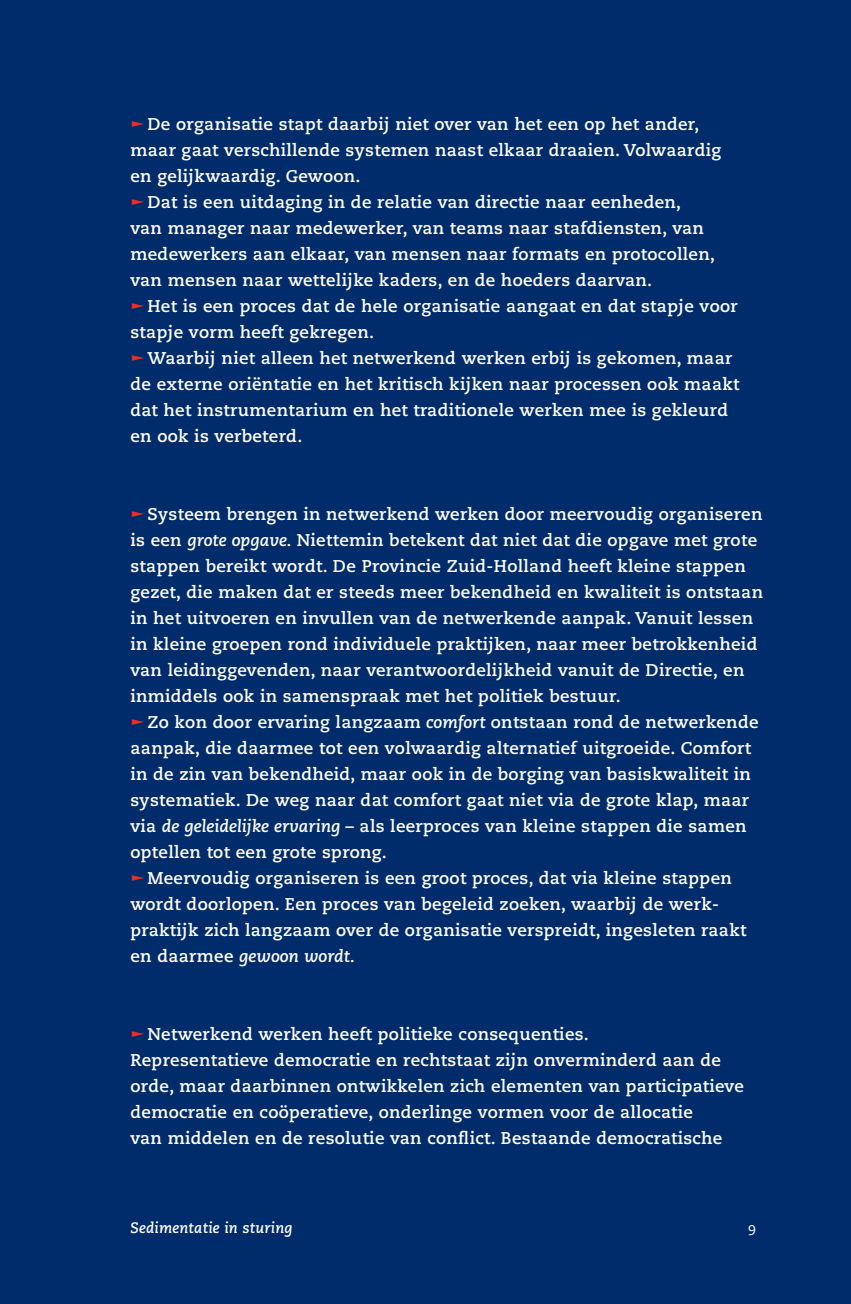
<style>
.page{position:relative;width:851px;height:1304px;background:#fff}
.page>*{position:absolute;margin:0;border:0;box-sizing:border-box;transform-origin:0 0}
.t1{font:17px/26px "Caecilia Bold Os F";letter-spacing:.02em;color:#fff}
.t2{font:17px "Caecilia Bold Italic Os F";color:#fff}
.t3{font:italic 700 15px "Caecilia";letter-spacing:.015em;color:#fff}
.t4{font:14px "Caecilia";color:#fff}
.s1{color:#ee2e22}
.s2{font-family:"Caecilia Bold Italic Os F"}
.s3{font-family:"Caecilia Bold Os F"}
</style>
<div class="page">
<div style="left:0;top:0;width:850px;height:1304px;background:#002c6b"></div>
<p class="t1" style="left:130px;top:111px;width:592px"><span class="s1">●</span> De organisatie stapt daarbij niet over van het een op het ander, maar gaat verschillende systemen naast elkaar draaien. Volwaardig en gelijkwaardig. Gewoon.</p>
<p class="t1" style="left:130px;top:189px;width:586px"><span class="s1">●</span> Dat is een uitdaging in de relatie van directie naar eenheden, van manager naar medewerker, van teams naar stafdiensten, van medewerkers aan elkaar, van mensen naar formats en protocollen, van mensen naar wettelijke kaders, en de hoeders daarvan.</p>
<p class="t1" style="left:130px;top:293px;width:608px"><span class="s1">●</span> Het is een proces dat de hele organisatie aangaat en dat stapje voor stapje vorm heeft gekregen.</p>
<p class="t1" style="left:130px;top:345px;width:610px"><span class="s1">●</span> Waarbij niet alleen het netwerkend werken erbij is gekomen, maar de externe oriëntatie en het kritisch kijken naar processen ook maakt dat het instrumentarium en het traditionele werken mee is gekleurd en ook is verbeterd.</p>
<p class="t1" style="left:130px;top:501px;width:634px"><span class="s1">●</span> Systeem brengen in netwerkend werken door meervoudig organiseren is een <span class="s2">grote opgave.</span> Niettemin betekent dat niet dat die opgave met grote stappen bereikt wordt. De Provincie Zuid-Holland heeft kleine stappen gezet, die maken dat er steeds meer bekendheid en kwaliteit is ontstaan in het uitvoeren en invullen van de netwerkende aanpak. Vanuit lessen in kleine groepen rond individuele praktijken, naar meer betrokkenheid van leidinggevenden, naar verantwoordelijkheid vanuit de Directie, en inmiddels ook in samenspraak met het politiek bestuur.</p>
<p class="t1" style="left:130px;top:709px;width:629px"><span class="s1">●</span> Zo kon door ervaring langzaam <span class="s2">comfort</span> ontstaan rond de netwerkende aanpak, die daarmee tot een volwaardig alternatief uitgroeide. Comfort in de zin van bekendheid, maar ook in de borging van basiskwaliteit in systematiek. De weg naar dat comfort gaat niet via de grote klap, maar via <span class="s2">de geleidelijke ervaring</span> – als leerproces van kleine stappen die samen optellen tot een grote sprong.</p>
<p class="t1" style="left:130px;top:865px;width:617px"><span class="s1">●</span> Meervoudig organiseren is een groot proces, dat via kleine stappen wordt doorlopen. Een proces van begeleid zoeken, waarbij de werk&shy;praktijk zich langzaam over de organisatie verspreidt, ingesleten raakt</p>
<p class="t2" style="left:130px;top:946px;width:226px"><span class="s3">en daarmee</span> gewoon wordt.</p>
<p class="t1" style="left:130px;top:1021px;width:614px"><span class="s1">●</span> Netwerkend werken heeft politieke consequenties.<br>Representatieve democratie en rechtstaat zijn onverminderd aan de orde, maar daarbinnen ontwikkelen zich elementen van participatieve democratie en coöperatieve, onderlinge vormen voor de allocatie<br>van middelen en de resolutie van conflict. Bestaande democratische</p>
<p class="t3" style="left:130px;top:1219px;width:164px">Sedimentatie in sturing</p>
<p class="t4" style="left:748px;top:1222px;width:9px">9</p>
</div>
